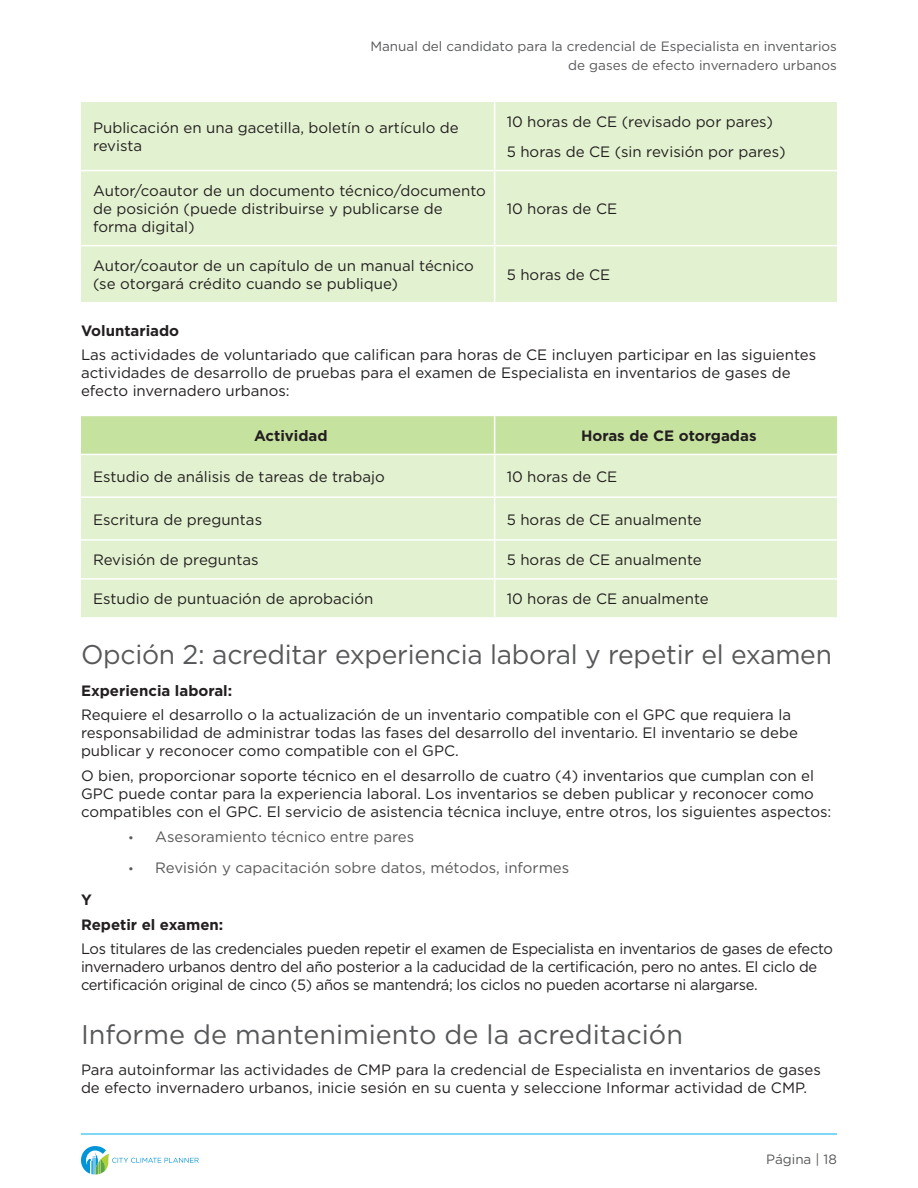
<style>
.page{position:relative;width:918px;height:1188px;background:#fff}
.page>*{position:absolute;margin:0;border:0;box-sizing:border-box;transform-origin:0 0}
.Subhead-D{font:27px "Gotham";letter-spacing:-.01em;color:#57585a}
.Body-D{font:15px/18px "Gotham";color:#231f20}
.Table_Paragraph{font:15px/18px "Gotham";color:#231f20}
.Body-D-2{font:15px/18px "Gotham";letter-spacing:-.02em;color:#231f20}
.t1{font:15px "Gotham";color:#57585a}
.Body-D-3{font:700 15px "Gotham";color:#231f20}
.Table_Paragraph-2{font:700 15px "Gotham";color:#231f20}
.t2{font:13.5px/19.5px "Gotham";color:#57585a;text-align:right}
.s1{font-size:12px}
</style>
<div class="page">
<hr style="left:81px;top:1134px;width:756px;height:1px;background:#00b0f0">
<svg style="left:81px;top:1146px;width:118px;height:28px"></svg>
<div style="left:81px;top:102px;width:756px;height:200px;background:#e2f1cf"></div>
<hr style="left:81px;top:170px;width:414px;height:1px;background:#fff">
<hr style="left:495px;top:170px;width:342px;height:1px;background:#fff">
<hr style="left:494px;top:102px;width:1px;height:68px;background:#fff">
<hr style="left:494px;top:171px;width:1px;height:74px;background:#fff">
<hr style="left:494px;top:246px;width:1px;height:56px;background:#fff">
<hr style="left:81px;top:245px;width:414px;height:1px;background:#fff">
<hr style="left:495px;top:245px;width:342px;height:1px;background:#fff">
<div style="left:81px;top:416px;width:756px;height:38px;background:#c6e29f"></div>
<div style="left:81px;top:455px;width:756px;height:162px;background:#e2f1cf"></div>
<hr style="left:81px;top:539px;width:413px;height:2px;background:#fff">
<hr style="left:495px;top:539px;width:342px;height:2px;background:#fff">
<hr style="left:81px;top:578px;width:414px;height:2px;background:#fff">
<hr style="left:495px;top:578px;width:342px;height:2px;background:#fff">
<hr style="left:494px;top:416px;width:1px;height:38px;background:#fff">
<hr style="left:494px;top:455px;width:1px;height:41px;background:#fff">
<hr style="left:494px;top:498px;width:1px;height:42px;background:#fff">
<hr style="left:494px;top:540px;width:1px;height:38px;background:#fff">
<hr style="left:81px;top:496px;width:414px;height:2px;background:#fff">
<hr style="left:495px;top:496px;width:342px;height:2px;background:#fff">
<hr style="left:494px;top:580px;width:1px;height:37px;background:#fff">
<p class="t2" style="left:370px;top:36px;width:468px">Manual del candidato para la credencial de Especialista en inventarios de gases de efecto invernadero urbanos</p>
<p class="Table_Paragraph" style="left:93px;top:118px;width:367px">Publicación en una gacetilla, boletín o artículo de revista</p>
<p class="Table_Paragraph" style="left:507px;top:112px;width:268px">10 horas de CE (revisado por pares)</p>
<p class="Table_Paragraph" style="left:507px;top:142px;width:280px">5 horas de CE (sin revisión por pares)</p>
<p class="Table_Paragraph" style="left:93px;top:181px;width:394px">Autor/coautor de un documento técnico/documento de posición (puede distribuirse y publicarse de forma digital)</p>
<p class="Table_Paragraph" style="left:507px;top:200px;width:112px">10 horas de CE</p>
<p class="Table_Paragraph" style="left:93px;top:257px;width:382px">Autor/coautor de un capítulo de un manual técnico (se otorgará crédito cuando se publique)</p>
<p class="Table_Paragraph" style="left:507px;top:266px;width:105px">5 horas de CE</p>
<p class="Body-D-3" style="left:81px;top:320px;width:100px">Voluntariado</p>
<p class="Body-D" style="left:81px;top:346px;width:737px">Las actividades de voluntariado que califican para horas de CE incluyen participar en las siguientes actividades de desarrollo de pruebas para el examen de Especialista en inventarios de gases de efecto invernadero urbanos:</p>
<p class="Table_Paragraph-2" style="left:254px;top:426px;width:75px">Actividad</p>
<p class="Table_Paragraph-2" style="left:581px;top:426px;width:177px">Horas de CE otorgadas</p>
<p class="Table_Paragraph" style="left:93px;top:467px;width:293px">Estudio de análisis de tareas de trabajo</p>
<p class="Table_Paragraph" style="left:507px;top:467px;width:112px">10 horas de CE</p>
<p class="Table_Paragraph" style="left:93px;top:510px;width:171px">Escritura de preguntas</p>
<p class="Table_Paragraph" style="left:507px;top:510px;width:197px">5 horas de CE anualmente</p>
<p class="Table_Paragraph" style="left:93px;top:551px;width:167px">Revisión de preguntas</p>
<p class="Table_Paragraph" style="left:507px;top:551px;width:197px">5 horas de CE anualmente</p>
<p class="Table_Paragraph" style="left:93px;top:590px;width:282px">Estudio de puntuación de aprobación</p>
<p class="Table_Paragraph" style="left:507px;top:590px;width:204px">10 horas de CE anualmente</p>
<p class="Subhead-D" style="left:81px;top:637px;width:753px">Opción 2: acreditar experiencia laboral y repetir el examen</p>
<p class="Body-D-3" style="left:81px;top:680px;width:153px">Experiencia laboral:</p>
<p class="Body-D" style="left:81px;top:706px;width:718px">Requiere el desarrollo o la actualización de un inventario compatible con el GPC que requiera la responsabilidad de administrar todas las fases del desarrollo del inventario. El inventario se debe publicar y reconocer como compatible con el GPC.</p>
<p class="Body-D" style="left:81px;top:767px;width:752px">O bien, proporcionar soporte técnico en el desarrollo de cuatro (4) inventarios que cumplan con el<br>GPC puede contar para la experiencia laboral. Los inventarios se deben publicar y reconocer como compatibles con el GPC. El servicio de asistencia técnica incluye, entre otros, los siguientes aspectos:</p>
<p class="t1" style="left:128px;top:827px;width:288px"><span class="s1">•</span> Asesoramiento técnico entre pares</p>
<p class="t1" style="left:128px;top:859px;width:443px"><span class="s1">•</span> Revisión y capacitación sobre datos, métodos, informes</p>
<p class="Body-D-3" style="left:81px;top:890px;width:12px">Y</p>
<p class="Body-D-3" style="left:81px;top:914px;width:144px">Repetir el examen:</p>
<p class="Body-D-2" style="left:81px;top:940px;width:754px">Los titulares de las credenciales pueden repetir el examen de Especialista en inventarios de gases de efecto invernadero urbanos dentro del año posterior a la caducidad de la certificación, pero no antes. El ciclo de certificación original de cinco (5) años se mantendrá; los ciclos no pueden acortarse ni alargarse.</p>
<p class="Subhead-D" style="left:81px;top:1017px;width:604px">Informe de mantenimiento de la acreditación</p>
<p class="Body-D" style="left:81px;top:1061px;width:741px">Para autoinformar las actividades de CMP para la credencial de Especialista en inventarios de gases de efecto invernadero urbanos, inicie sesión en su cuenta y seleccione Informar actividad de CMP.</p>
<p class="t2" style="left:766px;top:1149px;width:72px">Página | 18</p>
</div>
